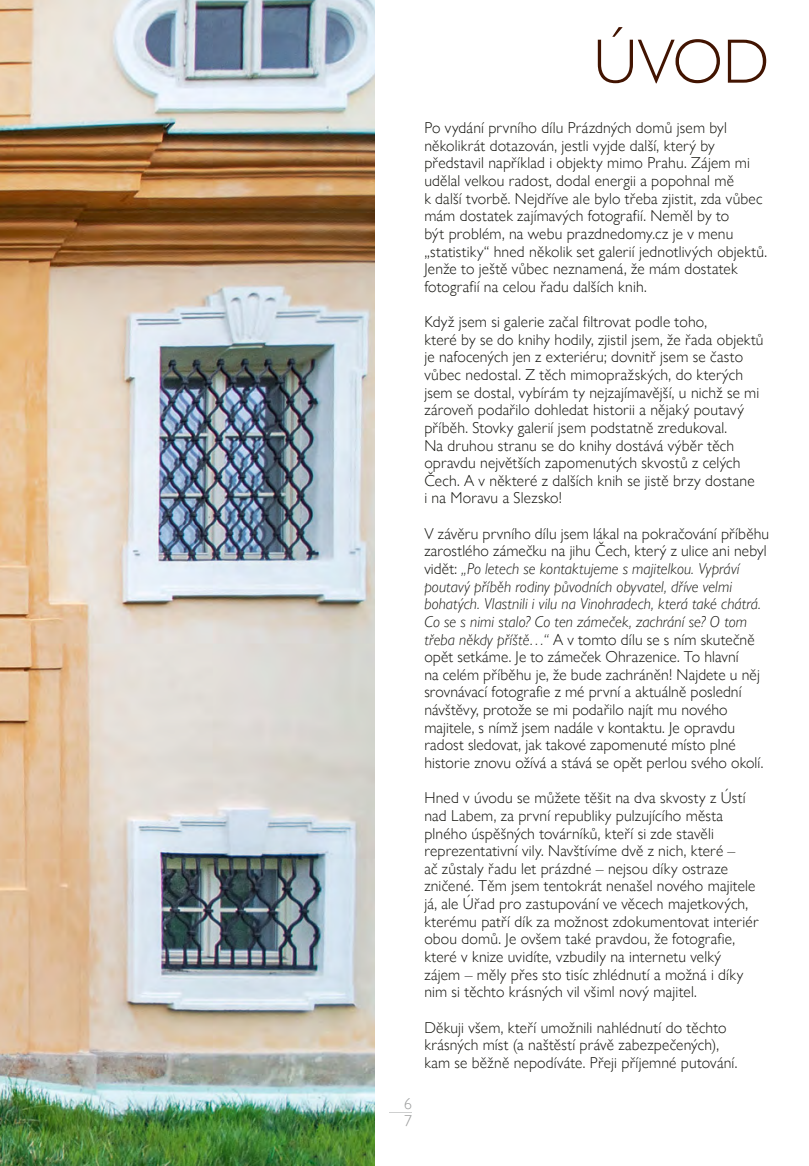
<style>
.page{position:relative;width:809px;height:1166px;background:#fff}
.page>*{position:absolute;margin:0;border:0;box-sizing:border-box;transform-origin:0 0}
.t1{font:300 63px "Gill Sans Nova";color:#421401}
.t2{font:300 15.75px/17.7px "Gill Sans Nova";letter-spacing:.01em;color:#12120d}
.t3{font:300 15.75px/17.7px "Gill Sans Nova";color:#9d9e9e}
.s1{font-style:italic}
</style>
<div class="page">
<img style="left:0;top:0;width:375px;height:1166px">
<svg style="left:389px;top:1112px;width:23px;height:1px"></svg>
<p class="t3" style="left:404px;top:1094px;width:9px">6<br>7</p>
<h1 class="t1" style="left:593px;top:26px;width:177px">ÚVOD</h1>
<p class="t2" style="left:424px;top:119px;width:344px">Po vydání prvního dílu Prázdných domů jsem byl několikrát dotazován, jestli vyjde další, který by představil například i objekty mimo Prahu. Zájem mi udělal velkou radost, dodal energii a popohnal mě<br>k další tvorbě. Nejdříve ale bylo třeba zjistit, zda vůbec mám dostatek zajímavých fotografií. Neměl by to<br>být problém, na webu prazdnedomy.cz je v menu „statistiky“ hned několik set galerií jednotlivých objektů.<br>Jenže to ještě vůbec neznamená, že mám dostatek fotografií na celou řadu dalších knih.</p>
<p class="t2" style="left:424px;top:313px;width:341px">Když jsem si galerie začal filtrovat podle toho,<br>které by se do knihy hodily, zjistil jsem, že řada objektů je nafocených jen z exteriéru; dovnitř jsem se často vůbec nedostal. Z těch mimopražských, do kterých jsem se dostal, vybírám ty nejzajímavější, u nichž se mi zároveň podařilo dohledat historii a nějaký poutavý příběh. Stovky galerií jsem podstatně zredukoval.<br>Na druhou stranu se do knihy dostává výběr těch opravdu největších zapomenutých skvostů z celých Čech. A v některé z dalších knih se jistě brzy dostane<br>i na Moravu a Slezsko!</p>
<p class="t2" style="left:424px;top:525px;width:346px">V závěru prvního dílu jsem lákal na pokračování příběhu zarostlého zámečku na jihu Čech, který z ulice ani nebyl vidět: <span class="s1">„Po letech se kontaktujeme s majitelkou. Vypráví poutavý příběh rodiny původních obyvatel, dříve velmi bohatých. Vlastnili i vilu na Vinohradech, která také chátrá.<br>Co se s nimi stalo? Co ten zámeček, zachrání se? O tom třeba někdy příště…“</span> A v tomto dílu se s ním skutečně opět setkáme. Je to zámeček Ohrazenice. To hlavní<br>na celém příběhu je, že bude zachráněn! Najdete u něj srovnávací fotografie z mé první a aktuálně poslední návštěvy, protože se mi podařilo najít mu nového majitele, s nímž jsem nadále v kontaktu. Je opravdu radost sledovat, jak takové zapomenuté místo plné historie znovu ožívá a stává se opět perlou svého okolí.</p>
<p class="t2" style="left:424px;top:789px;width:336px">Hned v úvodu se můžete těšit na dva skvosty z Ústí nad Labem, za první republiky pulzujícího města plného úspěšných továrníků, kteří si zde stavěli reprezentativní vily. Navštívíme dvě z nich, které –<br>ač zůstaly řadu let prázdné – nejsou díky ostraze zničené. Těm jsem tentokrát nenašel nového majitele já, ale Úřad pro zastupování ve věcech majetkových, kterému patří dík za možnost zdokumentovat interiér obou domů. Je ovšem také pravdou, že fotografie, které v knize uvidíte, vzbudily na internetu velký zájem – měly přes sto tisíc zhlédnutí a možná i díky nim si těchto krásných vil všiml nový majitel.</p>
<p class="t2" style="left:424px;top:1018px;width:314px">Děkuji všem, kteří umožnili nahlédnutí do těchto krásných míst (a naštěstí právě zabezpečených), kam se běžně nepodíváte. Přeji příjemné putování.</p>
</div>
